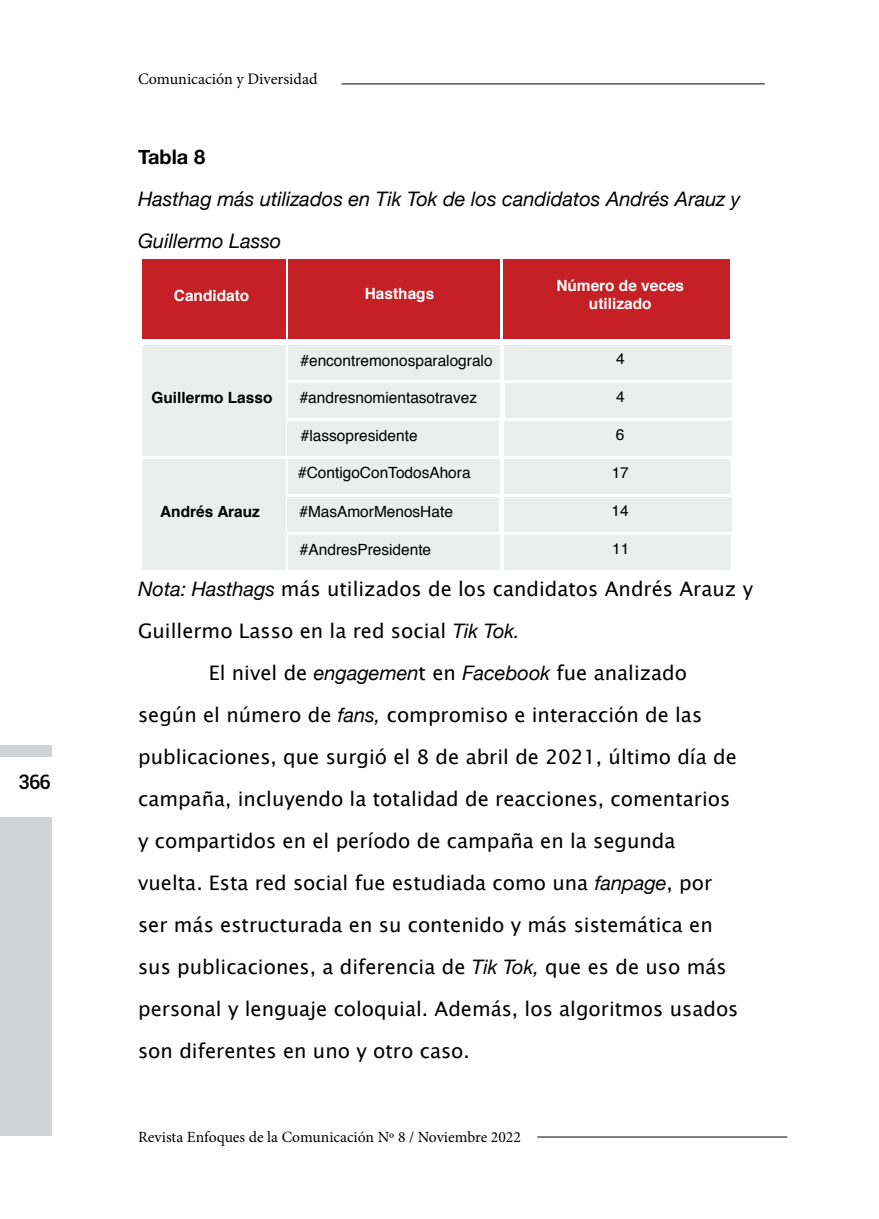
<style>
.page{position:relative;width:879px;height:1219px;background:#fff}
.page>*{position:absolute;margin:0;border:0;box-sizing:border-box;transform-origin:0 0}
.t1{font:20px "Lucida Sans Unicode";color:#000}
.t2{font:italic 20px/42px "Helvetica Neue";color:#000}
.t3{font:700 20px "Helvetica Neue";color:#000}
.t4{font:500 20px "Roboto";color:#000}
.t5{font:16px "Minion Pro";color:#000}
.t6{font:15.6px "Minion Pro";color:#000}
.t7{font:15.4px "Helvetica";color:#000}
.t8{font:700 15.4px/18.6px "Helvetica";color:#fff;text-align:center}
.t9{font:700 15.4px "Helvetica";color:#000}
.s1{font-family:"Helvetica Neue";font-style:italic}
</style>
<div class="page">
<hr style="left:341px;top:83px;width:424px;height:1px;background:#000">
<hr style="left:537px;top:1136px;width:250px;height:1px;background:#000">
<div style="left:0;top:745px;width:51px;height:11px;background:#d1d3d4"></div>
<div style="left:0;top:817px;width:51px;height:318px;background:#d1d3d4"></div>
<div style="left:142px;top:260px;width:143px;height:79px;background:#c42026"></div>
<div style="left:288px;top:260px;width:212px;height:79px;background:#c42026"></div>
<div style="left:504px;top:260px;width:226px;height:79px;background:#c42026"></div>
<div style="left:288px;top:345px;width:211px;height:35px;background:#eceded"></div>
<div style="left:504px;top:345px;width:227px;height:35px;background:#eceded"></div>
<div style="left:288px;top:383px;width:211px;height:35px;background:#eceded"></div>
<div style="left:505px;top:383px;width:226px;height:35px;background:#eceded"></div>
<div style="left:142px;top:459px;width:143px;height:111px;background:#eceded"></div>
<div style="left:142px;top:345px;width:143px;height:111px;background:#eceded"></div>
<div style="left:288px;top:421px;width:211px;height:35px;background:#eceded"></div>
<div style="left:504px;top:421px;width:227px;height:35px;background:#eceded"></div>
<div style="left:288px;top:459px;width:211px;height:35px;background:#eceded"></div>
<div style="left:504px;top:459px;width:227px;height:35px;background:#eceded"></div>
<div style="left:288px;top:497px;width:211px;height:35px;background:#eceded"></div>
<div style="left:504px;top:497px;width:227px;height:35px;background:#eceded"></div>
<div style="left:288px;top:535px;width:211px;height:35px;background:#eceded"></div>
<div style="left:504px;top:535px;width:227px;height:35px;background:#eceded"></div>
<p class="t4" style="left:19px;top:767px;width:34px">366</p>
<p class="t5" style="left:138px;top:68px;width:181px">Comunicación y Diversidad</p>
<p class="t3" style="left:138px;top:141px;width:69px">Tabla 8</p>
<p class="t2" style="left:138px;top:179px;width:604px">Hasthag más utilizados en Tik Tok de los candidatos Andrés Arauz y<br>Guillermo Lasso</p>
<p class="t8" style="left:174px;top:287px;width:77px">Candidato</p>
<p class="t8" style="left:365px;top:284px;width:71px">Hasthags</p>
<p class="t8" style="left:556px;top:276px;width:129px">Número de veces utilizado</p>
<p class="t9" style="left:151px;top:385px;width:122px">Guillermo Lasso</p>
<p class="t9" style="left:160px;top:499px;width:101px">Andrés Arauz</p>
<p class="t7" style="left:300px;top:349px;width:194px">#encontremonosparalogralo</p>
<p class="t7" style="left:616px;top:347px;width:10px">4</p>
<p class="t7" style="left:300px;top:386px;width:179px">#andresnomientasotravez</p>
<p class="t7" style="left:616px;top:385px;width:10px">4</p>
<p class="t7" style="left:301px;top:424px;width:118px">#lassopresidente</p>
<p class="t7" style="left:616px;top:423px;width:10px">6</p>
<p class="t7" style="left:298px;top:461px;width:174px">#ContigoConTodosAhora</p>
<p class="t7" style="left:612px;top:461px;width:19px">17</p>
<p class="t7" style="left:299px;top:500px;width:155px">#MasAmorMenosHate</p>
<p class="t7" style="left:611px;top:499px;width:19px">14</p>
<p class="t7" style="left:300px;top:538px;width:133px">#AndresPresidente</p>
<p class="t7" style="left:612px;top:537px;width:19px">11</p>
<p class="t1" style="left:138px;top:573px;width:616px"><span class="s1">Nota: Hasthags</span> más utilizados de los candidatos Andrés Arauz y</p>
<p class="t1" style="left:138px;top:615px;width:383px">Guillermo Lasso en la red social <span class="s1">Tik Tok.</span></p>
<p class="t1" style="left:209px;top:657px;width:480px">El nivel de <span class="s1">engagemen</span>t en <span class="s1">Facebook</span> fue analizado</p>
<p class="t1" style="left:138px;top:699px;width:565px">según el número de <span class="s1">fans,</span> compromiso e interacción de las</p>
<p class="t1" style="left:138px;top:741px;width:600px">publicaciones, que surgió el 8 de abril de 2021, último día de</p>
<p class="t1" style="left:138px;top:783px;width:594px">campaña, incluyendo la totalidad de reacciones, comentarios</p>
<p class="t1" style="left:138px;top:825px;width:539px">y compartidos en el período de campaña en la segunda</p>
<p class="t1" style="left:138px;top:867px;width:576px">vuelta. Esta red social fue estudiada como una <span class="s1">fanpage</span>, por</p>
<p class="t1" style="left:138px;top:909px;width:576px">ser más estructurada en su contenido y más sistemática en</p>
<p class="t1" style="left:138px;top:951px;width:590px">sus publicaciones, a diferencia de <span class="s1">Tik Tok,</span> que es de uso más</p>
<p class="t1" style="left:138px;top:993px;width:602px">personal y lenguaje coloquial. Además, los algoritmos usados</p>
<p class="t1" style="left:138px;top:1035px;width:333px">son diferentes en uno y otro caso.</p>
<p class="t6" style="left:138px;top:1127px;width:384px">Revista Enfoques de la Comunicación Nº 8 / Noviembre 2022</p>
</div>
